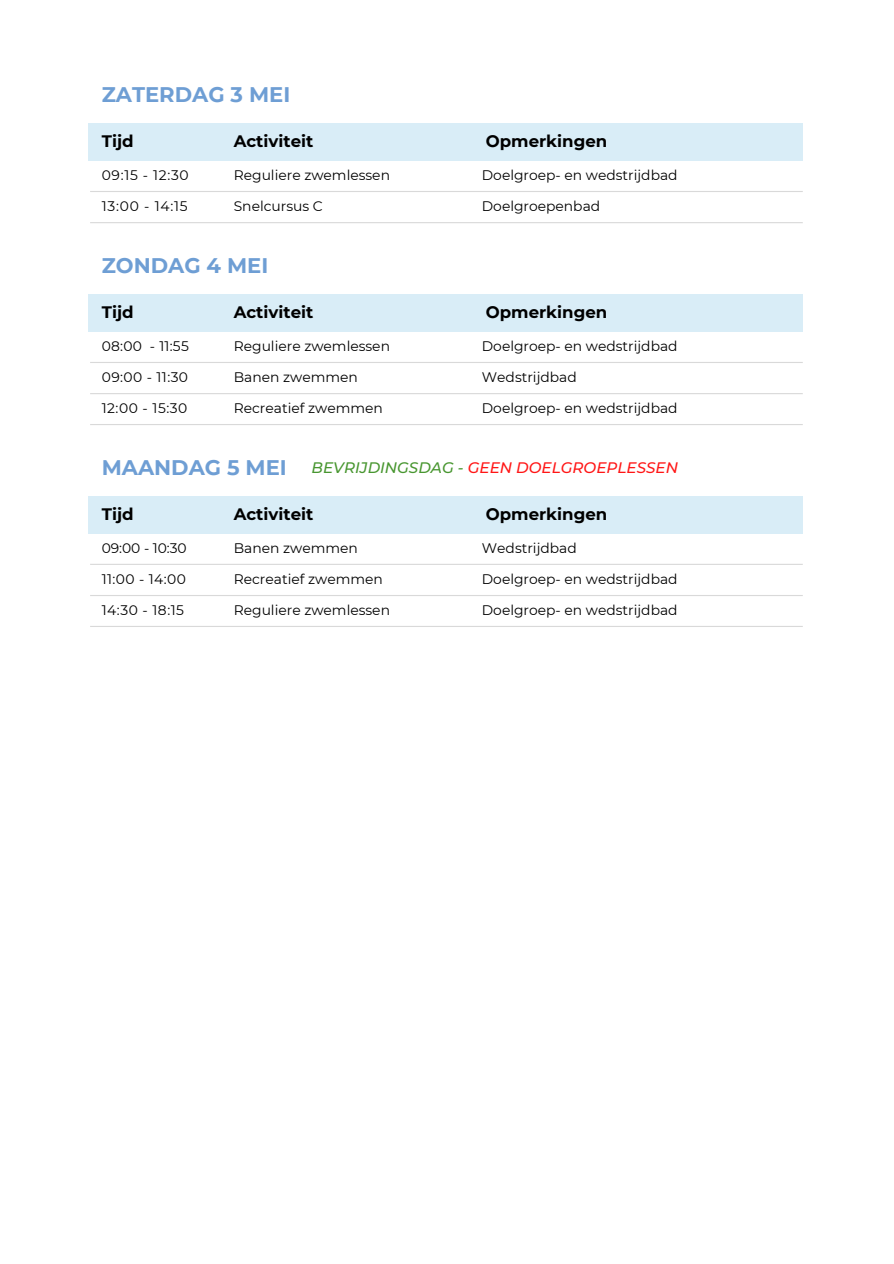
<style>
.page{position:relative;width:894px;height:1264px;background:#fff}
.page>*{position:absolute;margin:0;border:0;box-sizing:border-box;transform-origin:0 0}
.t1{font:700 21.15px "Montserrat";color:#6e9ed4}
.t2{font:700 16.65px "Montserrat";color:#000}
.t3{font:italic 500 15.15px "Montserrat";color:#ff1616}
.t4{font:13.8px "Montserrat";color:#000}
.s1{color:#489630}
</style>
<div class="page">
<hr style="left:90px;top:362px;width:712px;height:1px;background:#d9d9d9">
<hr style="left:90px;top:564px;width:712px;height:1px;background:#d9d9d9">
<hr style="left:90px;top:393px;width:712px;height:1px;background:#d9d9d9">
<hr style="left:90px;top:595px;width:712px;height:1px;background:#d9d9d9">
<hr style="left:90px;top:424px;width:712px;height:1px;background:#d9d9d9">
<hr style="left:90px;top:626px;width:712px;height:1px;background:#d9d9d9">
<div style="left:88px;top:294px;width:714px;height:37px;background:#d9edf7"></div>
<div style="left:88px;top:496px;width:714px;height:37px;background:#d9edf7"></div>
<hr style="left:90px;top:191px;width:712px;height:1px;background:#d9d9d9">
<hr style="left:90px;top:222px;width:712px;height:1px;background:#d9d9d9">
<div style="left:88px;top:123px;width:714px;height:38px;background:#d9edf7"></div>
<p class="t1" style="left:102px;top:81px;width:190px">ZATERDAG 3 MEI</p>
<h3 class="t2" style="left:102px;top:131px;width:33px">Tijd</h3>
<h3 class="t2" style="left:234px;top:131px;width:81px">Activiteit</h3>
<h3 class="t2" style="left:485px;top:131px;width:123px">Opmerkingen</h3>
<p class="t4" style="left:102px;top:166px;width:88px">09:15 - 12:30</p>
<p class="t4" style="left:102px;top:198px;width:87px">13:00 - 14:15</p>
<h1 class="t4" style="left:234px;top:166px;width:158px">Reguliere zwemlessen</h1>
<h2 class="t4" style="left:234px;top:198px;width:91px">Snelcursus C</h2>
<p class="t4" style="left:481px;top:166px;width:197px">Doelgroep- en wedstrijdbad</p>
<p class="t4" style="left:481px;top:198px;width:120px">Doelgroepenbad</p>
<p class="t1" style="left:102px;top:252px;width:168px">ZONDAG 4 MEI</p>
<h1 class="t2" style="left:102px;top:301px;width:33px">Tijd</h1>
<h3 class="t2" style="left:234px;top:302px;width:81px">Activiteit</h3>
<p class="t2" style="left:485px;top:302px;width:123px">Opmerkingen</p>
<h1 class="t4" style="left:102px;top:337px;width:89px">08:00 - 11:55</h1>
<p class="t4" style="left:234px;top:337px;width:158px">Reguliere zwemlessen</p>
<p class="t4" style="left:481px;top:337px;width:197px">Doelgroep- en wedstrijdbad</p>
<h3 class="t4" style="left:102px;top:368px;width:88px">09:00 - 11:30</h3>
<p class="t4" style="left:234px;top:368px;width:126px">Banen zwemmen</p>
<p class="t4" style="left:481px;top:369px;width:96px">Wedstrijdbad</p>
<p class="t4" style="left:102px;top:399px;width:87px">12:00 - 15:30</p>
<p class="t4" style="left:234px;top:399px;width:150px">Recreatief zwemmen</p>
<p class="t4" style="left:481px;top:400px;width:197px">Doelgroep- en wedstrijdbad</p>
<p class="t1" style="left:102px;top:454px;width:186px">MAANDAG 5 MEI</p>
<p class="t3" style="left:311px;top:459px;width:368px"><span class="s1">BEVRIJDINGSDAG -</span> GEEN DOELGROEPLESSEN</p>
<h3 class="t2" style="left:102px;top:503px;width:33px">Tijd</h3>
<h3 class="t2" style="left:234px;top:503px;width:81px">Activiteit</h3>
<p class="t2" style="left:485px;top:503px;width:123px">Opmerkingen</p>
<h3 class="t4" style="left:102px;top:539px;width:86px">09:00 - 10:30</h3>
<p class="t4" style="left:234px;top:539px;width:126px">Banen zwemmen</p>
<p class="t4" style="left:481px;top:539px;width:96px">Wedstrijdbad</p>
<h3 class="t4" style="left:102px;top:570px;width:86px">11:00 - 14:00</h3>
<p class="t4" style="left:234px;top:570px;width:150px">Recreatief zwemmen</p>
<p class="t4" style="left:481px;top:571px;width:197px">Doelgroep- en wedstrijdbad</p>
<p class="t4" style="left:102px;top:601px;width:84px">14:30 - 18:15</p>
<p class="t4" style="left:234px;top:601px;width:158px">Reguliere zwemlessen</p>
<p class="t4" style="left:481px;top:601px;width:197px">Doelgroep- en wedstrijdbad</p>
</div>
